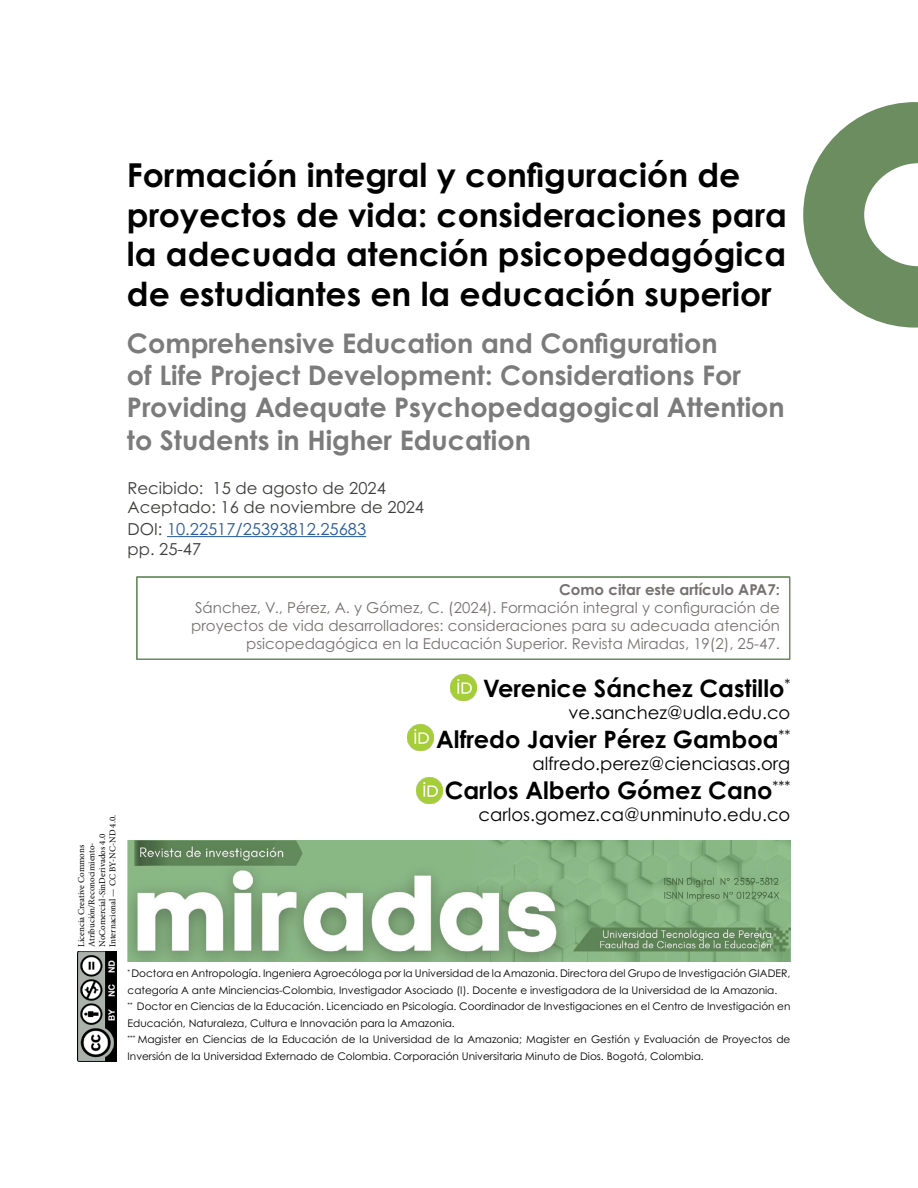
<style>
.page{position:relative;width:918px;height:1188px;background:#fff}
.page>*{position:absolute;margin:0;border:0;box-sizing:border-box;transform-origin:0 0}
.t1{font:700 33px/39.6px "Century Gothic Pro";color:#000}
.t2{font:700 27px/32.4px "Century Gothic Pro";color:#7c7b7b}
.t3{font:700 24px "Century Gothic Pro";color:#000}
.t4{font:18px "Century Gothic Pro";color:#000}
.t5{font:16.5px/19.8px "Century Gothic Pro";color:#3c3c3b}
.t6{font:16.5px/20px "Century Gothic Pro";color:#275b9b}
.t7{font:15px/18px "Century Gothic Pro";color:#767171;text-align:right}
.t8{font:700 15px "Century Gothic Pro";color:#767171}
.t9{font:10.5px/16.5px "Century Gothic Pro";color:#000}
.t10{font:9px/10.5px "Minion Pro";color:#000}
.s1{color:#3c3c3b}
</style>
<div class="page">
<img style="left:128px;top:841px;width:662px;height:121px">
<img style="left:78px;top:952px;width:38px;height:110px">
<svg style="left:803px;top:102px;width:115px;height:226px"></svg>
<hr style="left:167px;top:536px;width:199px;height:1px;background:#275b9b">
<img style="left:450px;top:675px;width:26px;height:26px">
<img style="left:407px;top:725px;width:26px;height:26px">
<img style="left:416px;top:777px;width:26px;height:26px">
<div style="left:137px;top:577px;width:653px;height:82px;border:1px solid #6b8d60"></div>
<p class="t10" style="left:76px;top:947px;width:134px;rotate:-90deg">Licencia Creative Commons<br>Atribución/Reconocimiento-<br>NoComercial-SinDerivados 4.0<br>Internacional — CC BY-NC-ND 4.0.</p>
<h1 class="t1" style="left:127px;top:155px;width:662px">Formación integral y configuración de proyectos de vida: consideraciones para la adecuada atención psicopedagógica de estudiantes en la educación superior</h1>
<h2 class="t2" style="left:127px;top:326px;width:659px">Comprehensive Education and Configuration<br>of Life Project Development: Considerations For Providing Adequate Psychopedagogical Attention to Students in Higher Education</h2>
<h3 class="t5" style="left:128px;top:478px;width:298px">Recibido: 15 de agosto de 2024<br>Aceptado: 16 de noviembre de 2024</h3>
<h3 class="t6" style="left:128px;top:519px;width:240px"><span class="s1">DOI:</span> 10.22517/25393812.25683 <span class="s1">pp. 25-47</span></h3>
<h3 class="t8" style="left:559px;top:580px;width:222px">Como citar este artículo APA7:</h3>
<p class="t7" style="left:191px;top:599px;width:590px">Sánchez, V., Pérez, A. y Gómez, C. (2024). Formación integral y configuración de proyectos de vida desarrolladores: consideraciones para su adecuada atención psicopedagógica en la Educación Superior. Revista Miradas, 19(2), 25-47.</p>
<h3 class="t3" style="left:483px;top:673px;width:309px">Verenice Sánchez Castillo<sup>*</sup></h3>
<h3 class="t4" style="left:568px;top:702px;width:224px">ve.sanchez@udla.edu.co</h3>
<h3 class="t3" style="left:436px;top:724px;width:356px">Alfredo Javier Pérez Gamboa<sup>**</sup></h3>
<h3 class="t4" style="left:532px;top:753px;width:260px">alfredo.perez@cienciasas.org</h3>
<h3 class="t3" style="left:445px;top:775px;width:347px">Carlos Alberto Gómez Cano<sup>***</sup></h3>
<h3 class="t4" style="left:478px;top:804px;width:313px">carlos.gomez.ca@unminuto.edu.co</h3>
<p class="t9" style="left:128px;top:965px;width:664px"><sup>*</sup> Doctora en Antropología. Ingeniera Agroecóloga por la Universidad de la Amazonia. Directora del Grupo de Investigación GIADER, categoría A ante Minciencias-Colombia, Investigador Asociado (I). Docente e investigadora de la Universidad de la Amazonia.<br><sup>**</sup> Doctor en Ciencias de la Educación. Licenciado en Psicología. Coordinador de Investigaciones en el Centro de Investigación en Educación, Naturaleza, Cultura e Innovación para la Amazonia.<br><sup>***</sup> Magister en Ciencias de la Educación de la Universidad de la Amazonia; Magister en Gestión y Evaluación de Proyectos de Inversión de la Universidad Externado de Colombia. Corporación Universitaria Minuto de Dios. Bogotá, Colombia.</p>
</div>
